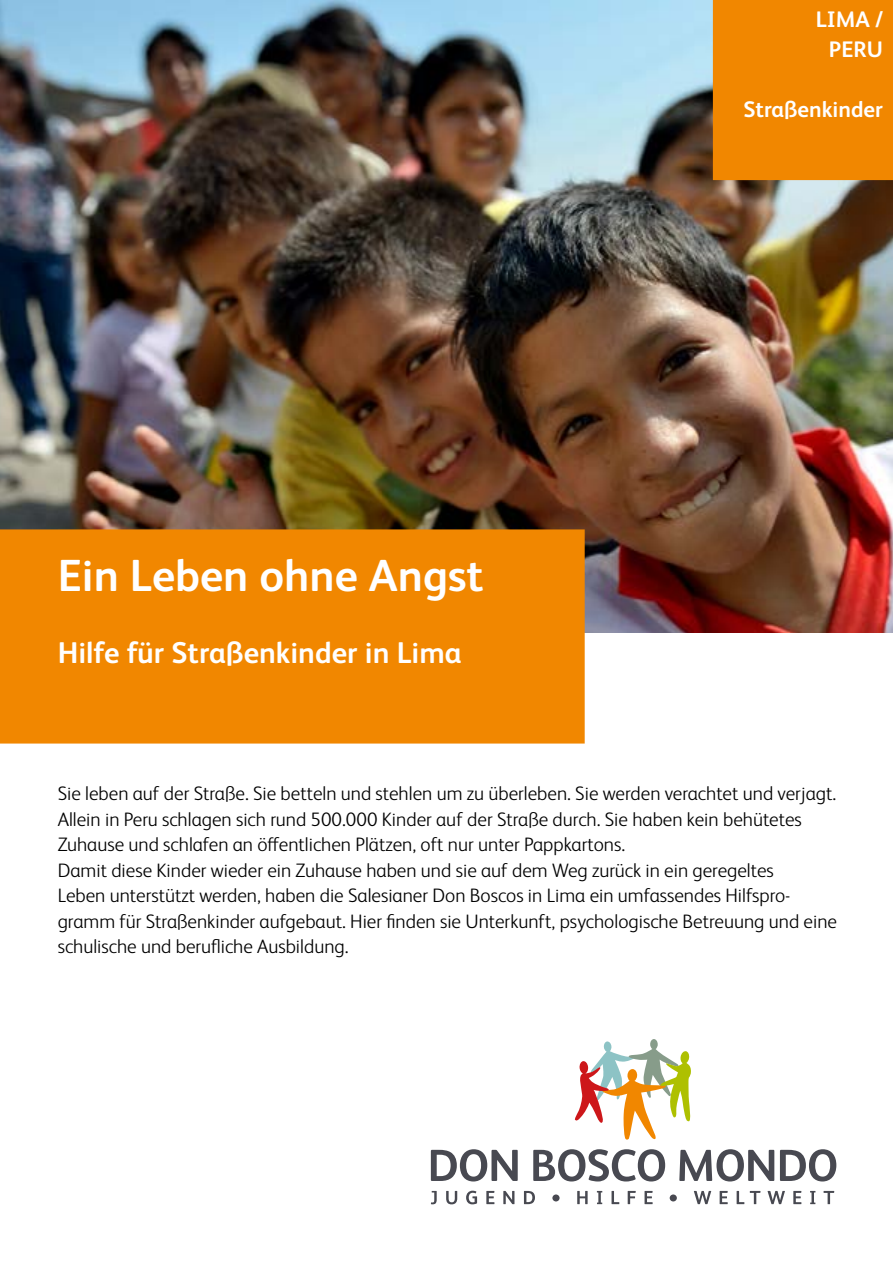
<style>
.page{position:relative;width:893px;height:1263px;background:#fff}
.page>*{position:absolute;margin:0;border:0;box-sizing:border-box;transform-origin:0 0}
.t1{font:700 45px "FS Albert Pro";color:#fff}
.t2{font:700 30px "FS Albert Pro";color:#fff}
.t3{font:700 22.5px/30px "FS Albert Pro";color:#fff;text-align:center}
.t4{font:300 19.5px/25.5px "FS Albert Pro";color:#000}
</style>
<div class="page">
<img style="left:0;top:0;width:893px;height:632px">
<div style="left:1px;top:530px;width:583px;height:213px;background:#f18700"></div>
<div style="left:0;top:529px;width:585px;height:214px;border:2px solid #f18700"></div>
<div style="left:713px;top:0;width:180px;height:180px;background:#f18700"></div>
<svg style="left:574px;top:1039px;width:117px;height:100px"></svg>
<svg style="left:431px;top:1149px;width:405px;height:32px"></svg>
<svg style="left:431px;top:1191px;width:403px;height:13px"></svg>
<div style="left:552px;top:1194px;width:8px;height:7px;background:#484951;border-radius:50%"></div>
<div style="left:670px;top:1194px;width:7px;height:7px;background:#484951;border-radius:50%"></div>
<p class="t3" style="left:816px;top:3px;width:69px">LIMA /<br>PERU</p>
<h1 class="t1" style="left:58px;top:544px;width:427px">Ein Leben ohne Angst</h1>
<h2 class="t2" style="left:58px;top:631px;width:405px">Hilfe für Straßenkinder in Lima</h2>
<p class="t3" style="left:743px;top:93px;width:141px">Straßenkinder</p>
<p class="t4" style="left:58px;top:780px;width:781px">Sie leben auf der Straße. Sie betteln und stehlen um zu überleben. Sie werden verachtet und verjagt.<br>Allein in Peru schlagen sich rund 500.000 Kinder auf der Straße durch. Sie haben kein behütetes Zuhause und schlafen an öffentlichen Plätzen, oft nur unter Pappkartons.<br>Damit diese Kinder wieder ein Zuhause haben und sie auf dem Weg zurück in ein geregeltes<br>Leben unterstützt werden, haben die Salesianer Don Boscos in Lima ein umfassendes Hilfspro&shy;gramm für Straßenkinder aufgebaut. Hier finden sie Unterkunft, psychologische Betreuung und eine schulische und berufliche Ausbildung.</p>
</div>
